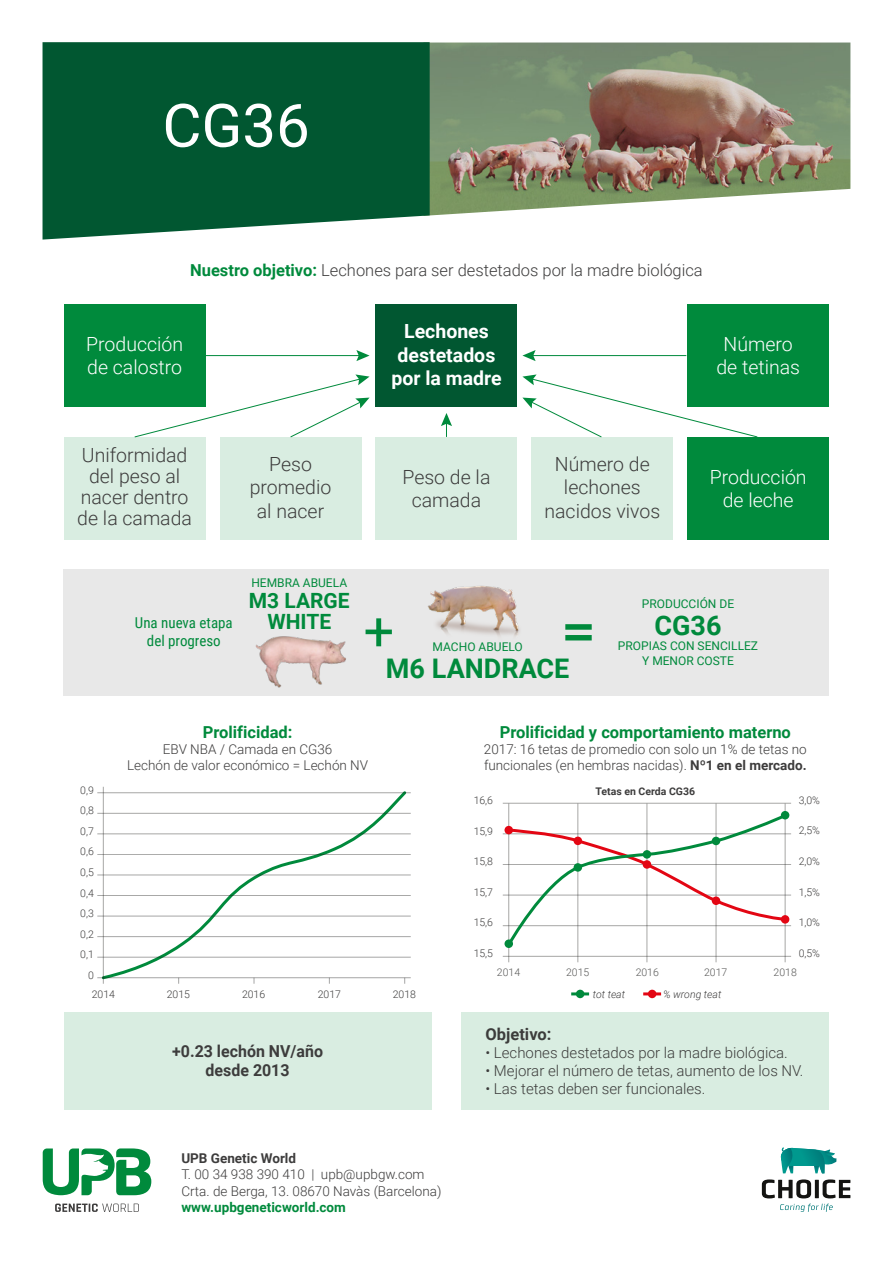
<style>
.page{position:relative;width:893px;height:1263px;background:#fff}
.page>*{position:absolute;margin:0;border:0;box-sizing:border-box;transform-origin:0 0}
.t1{font:60px "Roboto";color:#fff}
.t2{font:700 27px "Roboto";color:#008a3c}
.t3{font:700 21px/21px "Roboto";color:#008a3c;text-align:center}
.t4{font:300 19.5px/23.4px "Roboto";color:#3d3c3c;text-align:center}
.t5{font:300 19.5px/23.4px "Roboto";color:#fff;text-align:center}
.t6{font:700 19.5px/23.4px "Roboto";color:#fff;text-align:center}
.t7{font:300 16.5px "Roboto";color:#3d3c3c}
.t8{font:700 16.5px "Roboto";color:#008a3c}
.t9{font:700 16.5px/19.5px "Roboto";color:#3d3c3c;text-align:center}
.t10{font:700 16.5px "Roboto";color:#3c3c3b}
.t11{font:300 15px "Roboto";color:#3c3c3b}
.t12{font:15px/18px "Roboto Condensed";color:#008a3c;text-align:center}
.t13{font:300 13.5px/16.2px "Roboto";color:#3d3c3c}
.t14{font:700 13.5px "Roboto";color:#008a3c}
.t15{font:700 13.5px "Roboto";color:#3d3c3c}
.t16{font:12px/15px "Roboto";color:#008a3c;text-align:center}
.t17{font:300 10.5px/20.5px "Roboto";color:#3d3c3c;text-align:right}
.t18{font:300 10.5px "Roboto";color:#575756}
.t19{font:italic 300 10.5px "Roboto";color:#3d3c3c}
.t20{font:700 10.5px "Roboto";color:#3d3c3c}
.s1{font-weight:700;color:#008a3c}
.s2{font-weight:700}
</style>
<div class="page">
<div style="left:64px;top:569px;width:765px;height:127px;background:#e8e8e8"></div>
<div style="left:64px;top:1012px;width:367px;height:98px;background:#d9ede1"></div>
<div style="left:461px;top:1012px;width:368px;height:98px;background:#d9ede1"></div>
<div style="left:64px;top:437px;width:142px;height:103px;background:#d9ede1"></div>
<div style="left:220px;top:437px;width:142px;height:103px;background:#d9ede1"></div>
<div style="left:376px;top:437px;width:141px;height:103px;background:#d9ede1"></div>
<div style="left:531px;top:437px;width:142px;height:103px;background:#d9ede1"></div>
<div style="left:687px;top:437px;width:142px;height:103px;background:#008a3c"></div>
<div style="left:64px;top:304px;width:142px;height:103px;background:#008a3c"></div>
<div style="left:376px;top:304px;width:141px;height:103px;background:#015731"></div>
<div style="left:687px;top:304px;width:142px;height:103px;background:#008a3c"></div>
<img style="left:430px;top:43px;width:420px;height:173px">
<svg style="left:43px;top:42px;width:387px;height:198px;background:#11613e"></svg>
<svg style="left:55px;top:1203px;width:84px;height:9px"></svg>
<svg style="left:43px;top:1148px;width:108px;height:47px"></svg>
<svg style="left:781px;top:1147px;width:55px;height:26px"></svg>
<svg style="left:762px;top:1179px;width:88px;height:33px"></svg>
<hr style="left:206px;top:355px;width:155px;height:1px;background:#008a3c">
<svg style="left:356px;top:350px;width:14px;height:11px"></svg>
<hr style="left:531px;top:355px;width:155px;height:1px;background:#008a3c">
<svg style="left:522px;top:350px;width:14px;height:11px"></svg>
<svg style="left:441px;top:413px;width:11px;height:24px"></svg>
<svg style="left:134px;top:374px;width:236px;height:64px"></svg>
<svg style="left:522px;top:374px;width:236px;height:64px"></svg>
<svg style="left:100px;top:788px;width:309px;height:193px"></svg>
<hr style="left:97px;top:792px;width:314px;height:1px;background:#1d1d1b">
<hr style="left:97px;top:813px;width:314px;height:1px;background:#1d1d1b">
<hr style="left:97px;top:833px;width:314px;height:1px;background:#1d1d1b">
<hr style="left:97px;top:854px;width:314px;height:1px;background:#1d1d1b">
<hr style="left:97px;top:874px;width:314px;height:1px;background:#1d1d1b">
<hr style="left:97px;top:895px;width:314px;height:1px;background:#1d1d1b">
<hr style="left:97px;top:916px;width:314px;height:1px;background:#1d1d1b">
<hr style="left:97px;top:936px;width:314px;height:1px;background:#1d1d1b">
<hr style="left:97px;top:957px;width:314px;height:1px;background:#1d1d1b">
<hr style="left:97px;top:977px;width:314px;height:1px;background:#1d1d1b">
<hr style="left:103px;top:787px;width:1px;height:197px;background:#1d1d1b">
<hr style="left:503px;top:803px;width:288px;height:1px;background:#1d1d1b">
<hr style="left:503px;top:833px;width:288px;height:1px;background:#1d1d1b">
<hr style="left:503px;top:864px;width:288px;height:1px;background:#1d1d1b">
<hr style="left:503px;top:895px;width:288px;height:1px;background:#1d1d1b">
<hr style="left:503px;top:925px;width:288px;height:1px;background:#1d1d1b">
<hr style="left:503px;top:956px;width:288px;height:1px;background:#1d1d1b">
<hr style="left:508px;top:803px;width:1px;height:159px;background:#1d1d1b">
<hr style="left:577px;top:803px;width:1px;height:159px;background:#1d1d1b">
<hr style="left:647px;top:803px;width:1px;height:159px;background:#1d1d1b">
<hr style="left:716px;top:803px;width:1px;height:159px;background:#1d1d1b">
<hr style="left:785px;top:803px;width:1px;height:159px;background:#1d1d1b">
<svg style="left:506px;top:811px;width:283px;height:136px"></svg>
<div style="left:504px;top:826px;width:9px;height:8px;background:#e30613;border-radius:50%"></div>
<div style="left:504px;top:939px;width:9px;height:9px;background:#008a3c;border-radius:50%"></div>
<div style="left:574px;top:837px;width:8px;height:8px;background:#e30613;border-radius:50%"></div>
<div style="left:643px;top:860px;width:8px;height:9px;background:#e30613;border-radius:50%"></div>
<div style="left:574px;top:863px;width:8px;height:9px;background:#008a3c;border-radius:50%"></div>
<div style="left:643px;top:850px;width:8px;height:9px;background:#008a3c;border-radius:50%"></div>
<div style="left:712px;top:837px;width:8px;height:8px;background:#008a3c;border-radius:50%"></div>
<div style="left:781px;top:811px;width:8px;height:8px;background:#008a3c;border-radius:50%"></div>
<div style="left:712px;top:896px;width:8px;height:9px;background:#e30613;border-radius:50%"></div>
<div style="left:781px;top:915px;width:8px;height:9px;background:#e30613;border-radius:50%"></div>
<div style="left:576px;top:990px;width:8px;height:8px;background:#008a3c;border-radius:50%"></div>
<hr style="left:571px;top:992px;width:18px;height:3px;background:#008a3c">
<div style="left:648px;top:990px;width:8px;height:8px;background:#e30613;border-radius:50%"></div>
<hr style="left:643px;top:992px;width:18px;height:3px;background:#e30613">
<svg style="left:565px;top:624px;width:27px;height:16px"></svg>
<svg style="left:366px;top:618px;width:26px;height:28px"></svg>
<img style="left:255px;top:636px;width:91px;height:52px">
<img style="left:428px;top:585px;width:92px;height:52px">
<h1 class="t1" style="left:162px;top:83px;width:149px">CG36</h1>
<p class="t7" style="left:190px;top:258px;width:514px"><span class="s1">Nuestro objetivo:</span> Lechones para ser destetados por la madre biológica</p>
<h3 class="t6" style="left:391px;top:319px;width:112px">Lechones destetados por la madre</h3>
<h3 class="t5" style="left:86px;top:332px;width:98px;text-align:left">Producción de calostro</h3>
<h3 class="t5" style="left:716px;top:332px;width:85px">Número de tetinas</h3>
<h3 class="t4" style="left:77px;top:444px;width:116px;line-height:21px">Uniformidad del peso al nacer dentro de la camada</h3>
<h3 class="t4" style="left:250px;top:451px;width:83px">Peso promedio al nacer</h3>
<h3 class="t4" style="left:402px;top:464px;width:89px">Peso de la camada</h3>
<h3 class="t4" style="left:544px;top:451px;width:117px">Número de lechones nacidos vivos</h3>
<h3 class="t5" style="left:710px;top:464px;width:98px">Producción de leche</h3>
<p class="t12" style="left:135px;top:613px;width:99px">Una nueva etapa del progreso</p>
<p class="t16" style="left:251px;top:575px;width:97px">HEMBRA ABUELA</p>
<h3 class="t3" style="left:249px;top:589px;width:102px">M3 LARGE<br>WHITE</h3>
<p class="t16" style="left:642px;top:595px;width:94px">PRODUCCIÓN DE</p>
<h2 class="t2" style="left:654px;top:606px;width:69px">CG36</h2>
<p class="t16" style="left:618px;top:637px;width:142px">PROPIAS CON SENCILLEZ<br>Y MENOR COSTE</p>
<p class="t16" style="left:433px;top:638px;width:92px">MACHO ABUELO</p>
<h2 class="t2" style="left:386px;top:649px;width:185px">M6 LANDRACE</h2>
<p class="t8" style="left:203px;top:720px;width:91px">Prolificidad:</p>
<p class="t13" style="left:127px;top:741px;width:243px;text-align:center">EBV NBA / Camada en CG36<br>Lechón de valor económico = Lechón NV</p>
<p class="t17" style="left:80px;top:779px;width:15px">0,9<br>0,8<br>0,7<br>0,6<br>0,5<br>0,4<br>0,3<br>0,2<br>0,1<br>0</p>
<p class="t17" style="left:92px;top:983px;width:25px">2014</p>
<p class="t17" style="left:167px;top:983px;width:25px">2015</p>
<p class="t17" style="left:242px;top:983px;width:25px">2016</p>
<p class="t17" style="left:318px;top:983px;width:25px">2017</p>
<p class="t17" style="left:393px;top:983px;width:25px">2018</p>
<p class="t9" style="left:172px;top:1040px;width:152px">+0.23 lechón NV/año desde 2013</p>
<p class="t15" style="left:181px;top:1149px;width:116px">UPB Genetic World</p>
<p class="t13" style="left:181px;top:1166px;width:262px">T. 00 34 938 390 410 | upb@upbgw.com<br>Crta. de Berga, 13. 08670 Navàs (Barcelona)</p>
<p class="t14" style="left:181px;top:1197px;width:166px">www.upbgeneticworld.com</p>
<p class="t8" style="left:500px;top:720px;width:293px">Prolificidad y comportamiento materno</p>
<p class="t13" style="left:484px;top:741px;width:324px">2017: 16 tetas de promedio con solo un 1% de tetas no funcionales (en hembras nacidas). <span class="s2">Nº1 en el mercado.</span></p>
<p class="t20" style="left:596px;top:784px;width:101px">Tetas en Cerda CG36</p>
<p class="t17" style="left:799px;top:789px;width:23px">3,0%</p>
<p class="t17" style="left:799px;top:820px;width:23px">2,5%</p>
<p class="t17" style="left:799px;top:851px;width:23px">2,0%</p>
<p class="t17" style="left:799px;top:881px;width:23px">1,5%</p>
<p class="t17" style="left:799px;top:912px;width:23px">1,0%</p>
<p class="t17" style="left:799px;top:942px;width:23px">0,5%</p>
<p class="t17" style="left:474px;top:789px;width:21px">16,6</p>
<p class="t17" style="left:474px;top:820px;width:21px">15,9</p>
<p class="t17" style="left:474px;top:851px;width:21px">15,8</p>
<p class="t17" style="left:474px;top:881px;width:21px">15,7</p>
<p class="t17" style="left:474px;top:912px;width:21px">15,6</p>
<p class="t17" style="left:474px;top:942px;width:21px">15,5</p>
<p class="t18" style="left:497px;top:965px;width:25px">2014</p>
<p class="t18" style="left:566px;top:965px;width:25px">2015</p>
<p class="t18" style="left:636px;top:965px;width:25px">2016</p>
<p class="t18" style="left:704px;top:965px;width:25px">2017</p>
<p class="t18" style="left:774px;top:965px;width:25px">2018</p>
<p class="t19" style="left:593px;top:986px;width:34px">tot teat</p>
<p class="t19" style="left:663px;top:986px;width:60px">% wrong teat</p>
<p class="t10" style="left:485px;top:1023px;width:68px">Objetivo:</p>
<p class="t11" style="left:485px;top:1042px;width:304px">• Lechones destetados por la madre biológica.</p>
<p class="t11" style="left:485px;top:1060px;width:319px">• Mejorar el número de tetas, aumento de los NV.</p>
<p class="t11" style="left:485px;top:1078px;width:221px">• Las tetas deben ser funcionales.</p>
</div>
